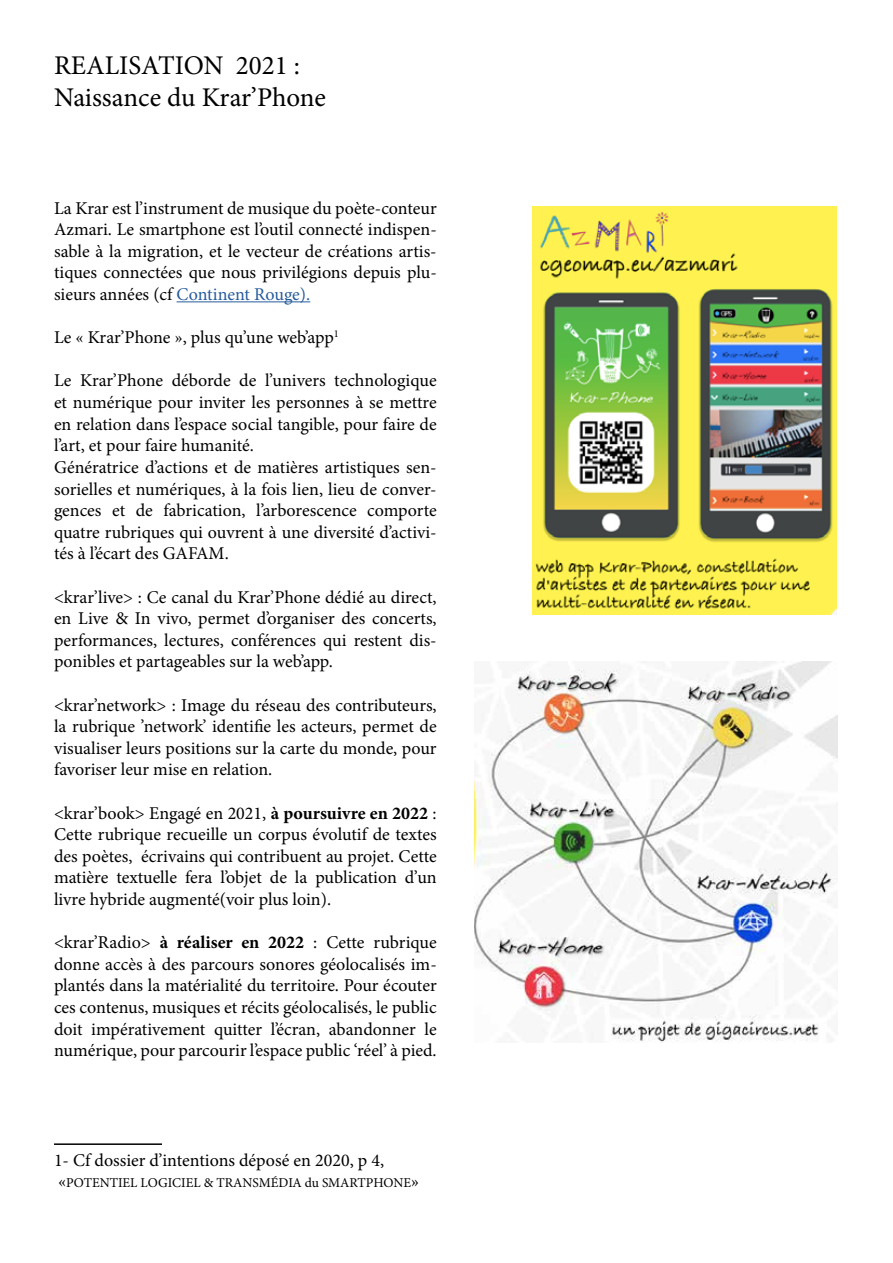
<style>
.page{position:relative;width:893px;height:1263px;background:#fff}
.page>*{position:absolute;margin:0;border:0;box-sizing:border-box;transform-origin:0 0}
.t1{font:27px/32.4px "Minion Pro";letter-spacing:-.005em;color:#000}
.t2{font:18px/21.6px "Minion Pro";color:#000;text-align:justify}
.t3{font:13.5px "Minion Pro";color:#000}
.s1{color:#275b9b}
.s2{font-weight:700}
.s3{font-size:18px}
</style>
<div class="page">
<hr style="left:177px;top:301px;width:133px;height:1px;background:#275b9b">
<hr style="left:54px;top:1143px;width:108px;height:2px;background:#000">
<img style="left:533px;top:206px;width:304px;height:408px">
<img style="left:475px;top:661px;width:362px;height:382px">
<h1 class="t1" style="left:54px;top:49px;width:274px">REALISATION 2021 :<br>Naissance du Krar’Phone</h1>
<p class="t2" style="left:54px;top:197px;width:384px">La Krar est l’instrument de musique du poète-conteur Azmari. Le smartphone est l’outil connecté indispen&shy;sable à la migration, et le vecteur de créations artis&shy;tiques connectées que nous privilégions depuis plu&shy;sieurs années (cf <span class="s1">Continent Rouge).</span></p>
<p class="t2" style="left:54px;top:327px;width:286px">Le « Krar’Phone », plus qu’une web’app<sup>1</sup></p>
<p class="t2" style="left:54px;top:370px;width:384px;text-align:left">Le Krar’Phone déborde de l’univers technologique et numérique pour inviter les personnes à se mettre en relation dans l’espace social tangible, pour faire de l’art, et pour faire humanité.<br>Génératrice d’actions et de matières artistiques sen&shy;sorielles et numériques, à la fois lien, lieu de conver&shy;gences et de fabrication, l’arborescence comporte quatre rubriques qui ouvrent à une diversité d’activi&shy;tés à l’écart des GAFAM.</p>
<p class="t2" style="left:54px;top:586px;width:384px">&lt;krar’live&gt; : Ce canal du Krar’Phone dédié au direct, en Live &amp; In vivo, permet d’organiser des concerts, performances, lectures, conférences qui restent dis&shy;ponibles et partageables sur la web’app.</p>
<p class="t2" style="left:54px;top:694px;width:384px">&lt;krar’network&gt; : Image du réseau des contributeurs, la rubrique ’network’ identifie les acteurs, permet de visualiser leurs positions sur la carte du monde, pour favoriser leur mise en relation.</p>
<p class="t2" style="left:54px;top:802px;width:384px">&lt;krar’book&gt; Engagé en 2021, <span class="s2">à poursuivre en 2022</span> :<br>Cette rubrique recueille un corpus évolutif de textes des poètes, écrivains qui contribuent au projet. Cette matière textuelle fera l’objet de la publication d’un livre hybride augmenté(voir plus loin).</p>
<p class="t2" style="left:54px;top:932px;width:384px">&lt;krar’Radio&gt; <span class="s2">à réaliser en 2022</span> : Cette rubrique donne accès à des parcours sonores géolocalisés im&shy;plantés dans la matérialité du territoire. Pour écouter ces contenus, musiques et récits géolocalisés, le public doit impérativement quitter l’écran, abandonner le numérique, pour parcourir l’espace public ‘réel’ à pied.</p>
<p class="t2" style="left:54px;top:1149px;width:332px">1- Cf dossier d’intentions déposé en 2020, p 4,</p>
<p class="t3" style="left:58px;top:1174px;width:363px"><span class="s3">«</span>POTENTIEL LOGICIEL &amp; TRANSMÉDIA du SMARTPHONE<span class="s3">»</span></p>
</div>
